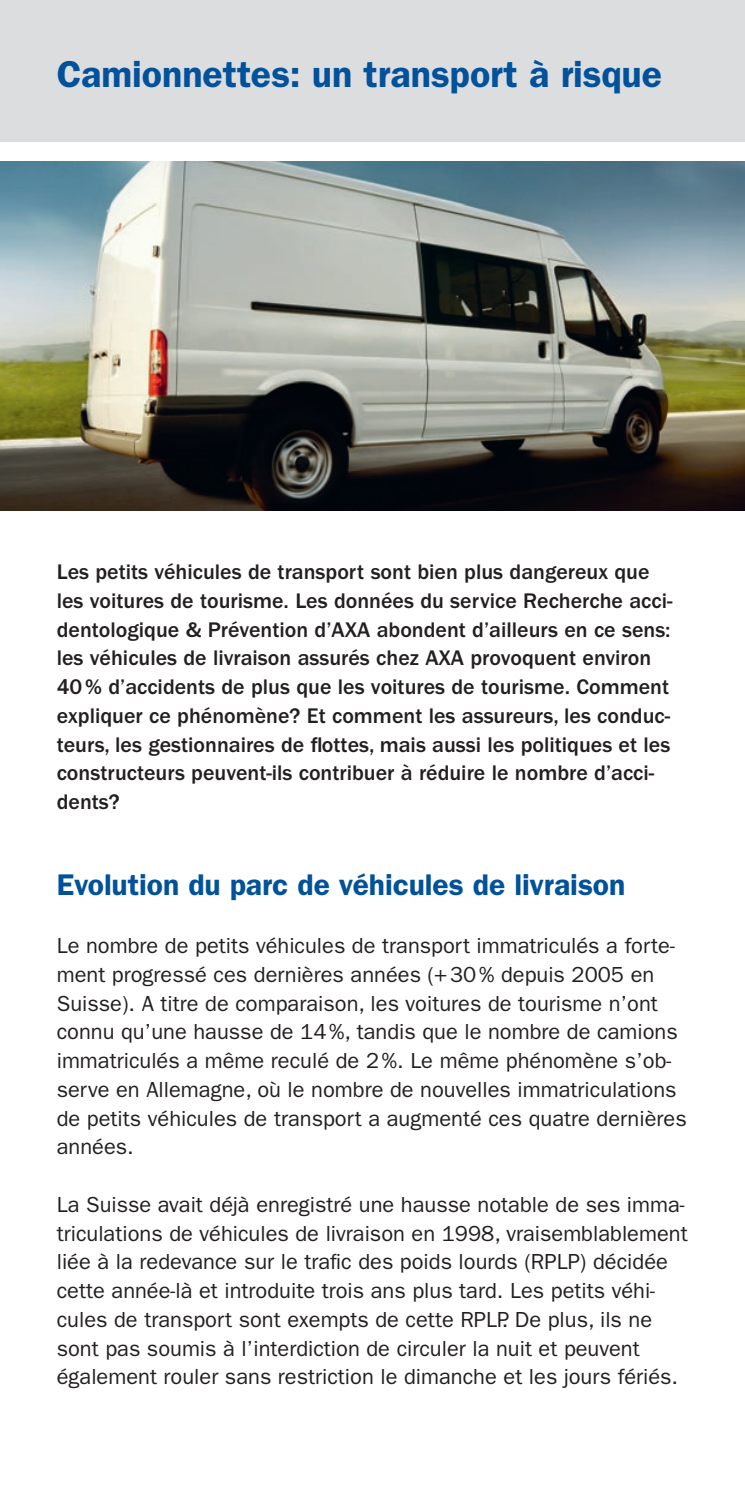
<style>
.page{position:relative;width:745px;height:1489px;background:#fff}
.page>*{position:absolute;margin:0;border:0;box-sizing:border-box;transform-origin:0 0}
.t1{font:600 37.5px "ITC Franklin Gothic Std";color:#01519b}
.t2{font:600 30px "ITC Franklin Gothic Std";color:#01519b}
.t3{font:22px/28.8px "ITC Franklin Gothic Std";color:#231f20}
.t4{font:500 22px/28.8px "ITC Franklin Gothic Std";color:#231f20}
</style>
<div class="page">
<div style="left:0;top:0;width:744px;height:142px;background:#dcdddf"></div>
<img style="left:0;top:162px;width:744px;height:348px">
<h1 class="t1" style="left:57px;top:52px;width:606px">Camionnettes: un transport à risque</h1>
<p class="t4" style="left:57px;top:557px;width:616px">Les petits véhicules de transport sont bien plus dangereux que les voitures de tourisme. Les données du service Recherche acci&shy;dentologique &amp; Prévention d’AXA abondent d’ailleurs en ce sens: les véhicules de livraison assurés chez AXA provoquent environ 40% d’accidents de plus que les voitures de tourisme. Comment expliquer ce phénomène? Et comment les assureurs, les conduc&shy;teurs, les gestionnaires de flottes, mais aussi les politiques et les constructeurs peuvent-ils contribuer à réduire le nombre d’acci&shy;dents?</p>
<h2 class="t2" style="left:57px;top:867px;width:569px">Evolution du parc de véhicules de livraison</h2>
<p class="t3" style="left:57px;top:931px;width:631px">Le nombre de petits véhicules de transport immatriculés a forte&shy;ment progressé ces dernières années (+30% depuis 2005 en Suisse). A titre de comparaison, les voitures de tourisme n’ont connu qu’une hausse de 14%, tandis que le nombre de camions immatriculés a même reculé de 2%. Le même phénomène s’ob&shy;serve en Allemagne, où le nombre de nouvelles immatriculations de petits véhicules de transport a augmenté ces quatre dernières années.</p>
<p class="t3" style="left:57px;top:1190px;width:632px">La Suisse avait déjà enregistré une hausse notable de ses imma&shy;triculations de véhicules de livraison en 1998, vraisemblablement liée à la redevance sur le trafic des poids lourds (RPLP) décidée cette année-là et introduite trois ans plus tard. Les petits véhi&shy;cules de transport sont exempts de cette RPLP. De plus, ils ne sont pas soumis à l’interdiction de circuler la nuit et peuvent également rouler sans restriction le dimanche et les jours fériés.</p>
</div>
